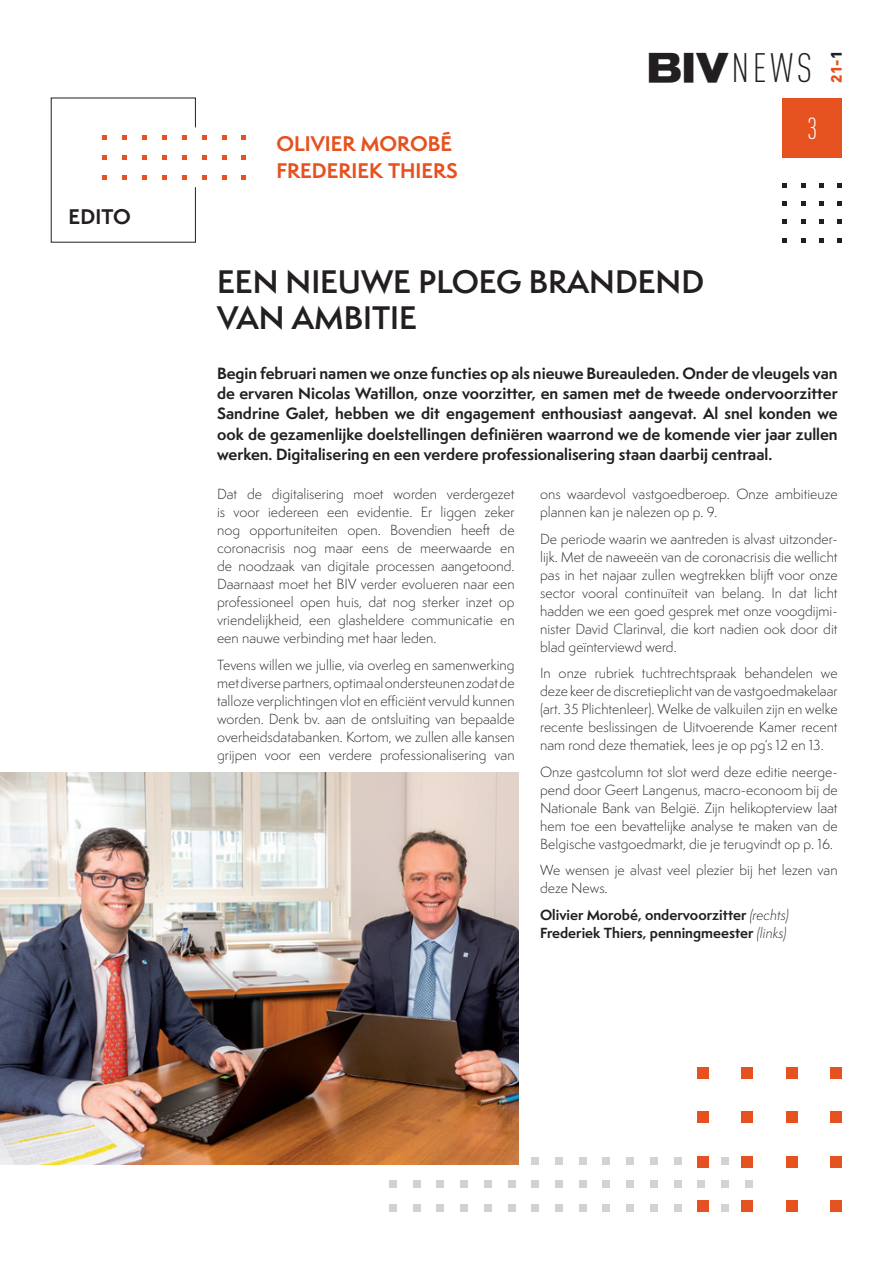
<style>
.page{position:relative;width:893px;height:1263px;background:#fff}
.page>*{position:absolute;margin:0;border:0;box-sizing:border-box;transform-origin:0 0}
.t1{font:300 condensed 40.5px "DINOT";color:#231f20}
.t2{font:600 30px/36px "Semplicita Pro";color:#231f20}
.t3{font:300 condensed 30px "DINOT";color:#fff}
.t4{font:700 19.5px/27.6px "Semplicita Pro";color:#e65120}
.t5{font:700 19.5px "Semplicita Pro";letter-spacing:.01em;color:#231f20}
.t6{font:700 15px/20.2px "Semplicita Pro";color:#231f20;text-align:justify}
.t7{font:900 15px "DINOT";color:#e65120}
.t8{font:300 13.5px/18px "Semplicita Pro";color:#231f20;text-align:justify}
.t9{font:700 13.5px/18px "Semplicita Pro";color:#231f20}
.s1{font-family:"Akzidenz Grotesk BQ";font-weight:700;font-stretch:expanded}
.s2{color:#231f20}
.s3{font-weight:300;font-style:italic}
</style>
<div class="page">
<div style="left:782px;top:98px;width:60px;height:59px;background:#e65120"></div>
<svg style="left:801px;top:201px;width:4px;height:5px"></svg>
<svg style="left:837px;top:201px;width:5px;height:5px"></svg>
<svg style="left:782px;top:201px;width:5px;height:5px"></svg>
<svg style="left:819px;top:201px;width:5px;height:5px"></svg>
<svg style="left:801px;top:183px;width:4px;height:4px"></svg>
<svg style="left:837px;top:183px;width:5px;height:4px"></svg>
<svg style="left:782px;top:183px;width:5px;height:4px"></svg>
<svg style="left:819px;top:183px;width:5px;height:4px"></svg>
<svg style="left:801px;top:219px;width:4px;height:5px"></svg>
<svg style="left:837px;top:219px;width:5px;height:5px"></svg>
<svg style="left:782px;top:219px;width:5px;height:5px"></svg>
<svg style="left:819px;top:219px;width:5px;height:5px"></svg>
<svg style="left:801px;top:238px;width:4px;height:4px"></svg>
<svg style="left:837px;top:238px;width:5px;height:4px"></svg>
<svg style="left:782px;top:238px;width:5px;height:4px"></svg>
<svg style="left:819px;top:238px;width:5px;height:4px"></svg>
<svg style="left:202px;top:155px;width:5px;height:5px"></svg>
<svg style="left:241px;top:155px;width:5px;height:5px"></svg>
<svg style="left:222px;top:155px;width:4px;height:5px"></svg>
<svg style="left:202px;top:135px;width:5px;height:5px"></svg>
<svg style="left:241px;top:135px;width:5px;height:5px"></svg>
<svg style="left:222px;top:135px;width:4px;height:5px"></svg>
<svg style="left:202px;top:175px;width:5px;height:5px"></svg>
<svg style="left:241px;top:175px;width:5px;height:5px"></svg>
<svg style="left:51px;top:98px;width:145px;height:145px"></svg>
<svg style="left:222px;top:175px;width:4px;height:5px"></svg>
<div style="left:602px;top:1156px;width:8px;height:8px;background:#d1d2d4"></div>
<div style="left:650px;top:1156px;width:8px;height:8px;background:#d1d2d4"></div>
<div style="left:555px;top:1156px;width:8px;height:8px;background:#d1d2d4"></div>
<div style="left:579px;top:1156px;width:8px;height:8px;background:#d1d2d4"></div>
<div style="left:626px;top:1156px;width:8px;height:8px;background:#d1d2d4"></div>
<div style="left:674px;top:1156px;width:7px;height:8px;background:#d1d2d4"></div>
<div style="left:721px;top:1156px;width:8px;height:8px;background:#d1d2d4"></div>
<div style="left:531px;top:1156px;width:8px;height:8px;background:#d1d2d4"></div>
<div style="left:602px;top:1180px;width:8px;height:8px;background:#d1d2d4"></div>
<div style="left:413px;top:1180px;width:8px;height:8px;background:#d1d2d4"></div>
<div style="left:650px;top:1180px;width:8px;height:8px;background:#d1d2d4"></div>
<div style="left:460px;top:1180px;width:8px;height:8px;background:#d1d2d4"></div>
<div style="left:697px;top:1180px;width:8px;height:8px;background:#d1d2d4"></div>
<div style="left:508px;top:1180px;width:7px;height:8px;background:#d1d2d4"></div>
<div style="left:745px;top:1180px;width:8px;height:8px;background:#d1d2d4"></div>
<div style="left:555px;top:1180px;width:8px;height:8px;background:#d1d2d4"></div>
<div style="left:579px;top:1180px;width:8px;height:8px;background:#d1d2d4"></div>
<div style="left:389px;top:1180px;width:8px;height:8px;background:#d1d2d4"></div>
<div style="left:626px;top:1180px;width:8px;height:8px;background:#d1d2d4"></div>
<div style="left:436px;top:1180px;width:8px;height:8px;background:#d1d2d4"></div>
<div style="left:674px;top:1180px;width:7px;height:8px;background:#d1d2d4"></div>
<div style="left:484px;top:1180px;width:8px;height:8px;background:#d1d2d4"></div>
<div style="left:721px;top:1180px;width:8px;height:8px;background:#d1d2d4"></div>
<div style="left:531px;top:1180px;width:8px;height:8px;background:#d1d2d4"></div>
<div style="left:602px;top:1204px;width:8px;height:8px;background:#d1d2d4"></div>
<div style="left:413px;top:1204px;width:8px;height:8px;background:#d1d2d4"></div>
<div style="left:650px;top:1204px;width:8px;height:8px;background:#d1d2d4"></div>
<div style="left:460px;top:1204px;width:8px;height:8px;background:#d1d2d4"></div>
<div style="left:508px;top:1204px;width:7px;height:8px;background:#d1d2d4"></div>
<div style="left:555px;top:1204px;width:8px;height:8px;background:#d1d2d4"></div>
<div style="left:579px;top:1204px;width:8px;height:8px;background:#d1d2d4"></div>
<div style="left:389px;top:1204px;width:8px;height:8px;background:#d1d2d4"></div>
<div style="left:626px;top:1204px;width:8px;height:8px;background:#d1d2d4"></div>
<div style="left:436px;top:1204px;width:8px;height:8px;background:#d1d2d4"></div>
<div style="left:674px;top:1204px;width:7px;height:8px;background:#d1d2d4"></div>
<div style="left:484px;top:1204px;width:8px;height:8px;background:#d1d2d4"></div>
<div style="left:721px;top:1204px;width:8px;height:8px;background:#d1d2d4"></div>
<div style="left:531px;top:1204px;width:8px;height:8px;background:#d1d2d4"></div>
<img style="left:0;top:772px;width:519px;height:393px">
<div style="left:742px;top:1112px;width:11px;height:11px;background:#e65120"></div>
<div style="left:831px;top:1112px;width:11px;height:11px;background:#e65120"></div>
<div style="left:697px;top:1112px;width:11px;height:11px;background:#e65120"></div>
<div style="left:786px;top:1112px;width:11px;height:11px;background:#e65120"></div>
<div style="left:742px;top:1067px;width:11px;height:11px;background:#e65120"></div>
<div style="left:831px;top:1067px;width:11px;height:11px;background:#e65120"></div>
<div style="left:697px;top:1067px;width:11px;height:11px;background:#e65120"></div>
<div style="left:786px;top:1067px;width:11px;height:11px;background:#e65120"></div>
<div style="left:742px;top:1156px;width:11px;height:11px;background:#e65120"></div>
<div style="left:831px;top:1156px;width:11px;height:11px;background:#e65120"></div>
<div style="left:697px;top:1156px;width:11px;height:11px;background:#e65120"></div>
<div style="left:786px;top:1156px;width:11px;height:11px;background:#e65120"></div>
<div style="left:742px;top:1201px;width:11px;height:11px;background:#e65120"></div>
<div style="left:831px;top:1201px;width:11px;height:11px;background:#e65120"></div>
<div style="left:697px;top:1201px;width:11px;height:11px;background:#e65120"></div>
<div style="left:786px;top:1201px;width:11px;height:11px;background:#e65120"></div>
<h3 class="t5" style="left:68px;top:202px;width:64px">EDITO</h3>
<h3 class="t4" style="left:276px;top:129px;width:183px">OLIVIER MOROBÉ<br>FREDERIEK THIERS</h3>
<h1 class="t1" style="left:647px;top:45px;width:167px"><span class="s1">BIV</span>NEWS</h1>
<p class="t7" style="left:826px;top:83px;width:33px;rotate:-90deg">21-<span class="s2">1</span></p>
<h2 class="t3" style="left:807px;top:111px;width:12px">3</h2>
<h2 class="t2" style="left:217px;top:263px;width:489px">EEN NIEUWE PLOEG BRANDEND<br>VAN AMBITIE</h2>
<p class="t6" style="left:217px;top:363px;width:622px">Begin februari namen we onze functies op als nieuwe Bureauleden. Onder de vleugels van de ervaren Nicolas Watillon, onze voorzitter, en samen met de tweede ondervoorzitter Sandrine Galet, hebben we dit engagement enthousiast aangevat. Al snel konden we ook de gezamenlijke doelstellingen definiëren waarrond we de komende vier jaar zullen werken. Digitalisering en een verdere professionalisering staan daarbij centraal.</p>
<p class="t8" style="left:217px;top:485px;width:299px">Dat de digitalisering moet worden verdergezet is voor iedereen een evidentie. Er liggen zeker nog opportuniteiten open. Bovendien heeft de coronacrisis nog maar eens de meerwaarde en de noodzaak van digitale processen aangetoond.<br>Daarnaast moet het BIV verder evolueren naar een professioneel open huis, dat nog sterker inzet op vriendelijkheid, een glasheldere communicatie en een nauwe verbinding met haar leden.</p>
<p class="t8" style="left:217px;top:656px;width:299px">Tevens willen we jullie, via overleg en samenwerking met diverse partners, optimaal ondersteunen zodat de talloze verplichtingen vlot en efficiënt vervuld kunnen worden. Denk bv. aan de ontsluiting van bepaalde overheidsdatabanken. Kortom, we zullen alle kansen grijpen voor een verdere professionalisering van</p>
<p class="t8" style="left:540px;top:485px;width:299px">ons waardevol vastgoedberoep. Onze ambitieuze plannen kan je nalezen op p. 9.</p>
<p class="t8" style="left:540px;top:530px;width:299px">De periode waarin we aantreden is alvast uitzonder&shy;lijk. Met de naweeën van de coronacrisis die wellicht pas in het najaar zullen wegtrekken blijft voor onze sector vooral continuïteit van belang. In dat licht hadden we een goed gesprek met onze voogdijmi&shy;nister David Clarinval, die kort nadien ook door dit blad geïnterviewd werd.</p>
<p class="t8" style="left:540px;top:664px;width:299px">In onze rubriek tuchtrechtspraak behandelen we deze keer de discretieplicht van de vastgoedmakelaar (art. 35 Plichtenleer). Welke de valkuilen zijn en welke recente beslissingen de Uitvoerende Kamer recent nam rond deze thematiek, lees je op pg’s 12 en 13.</p>
<p class="t8" style="left:540px;top:763px;width:299px">Onze gastcolumn tot slot werd deze editie neerge&shy;pend door Geert Langenus, macro-econoom bij de Nationale Bank van België. Zijn helikopterview laat hem toe een bevattelijke analyse te maken van de Belgische vastgoedmarkt, die je terugvindt op p. 16.</p>
<p class="t8" style="left:540px;top:861px;width:299px">We wensen je alvast veel plezier bij het lezen van deze News.</p>
<p class="t9" style="left:540px;top:905px;width:250px">Olivier Morobé, ondervoorzitter <span class="s3">(rechts)<br></span>Frederiek Thiers, penningmeester <span class="s3">(links)</span></p>
</div>
